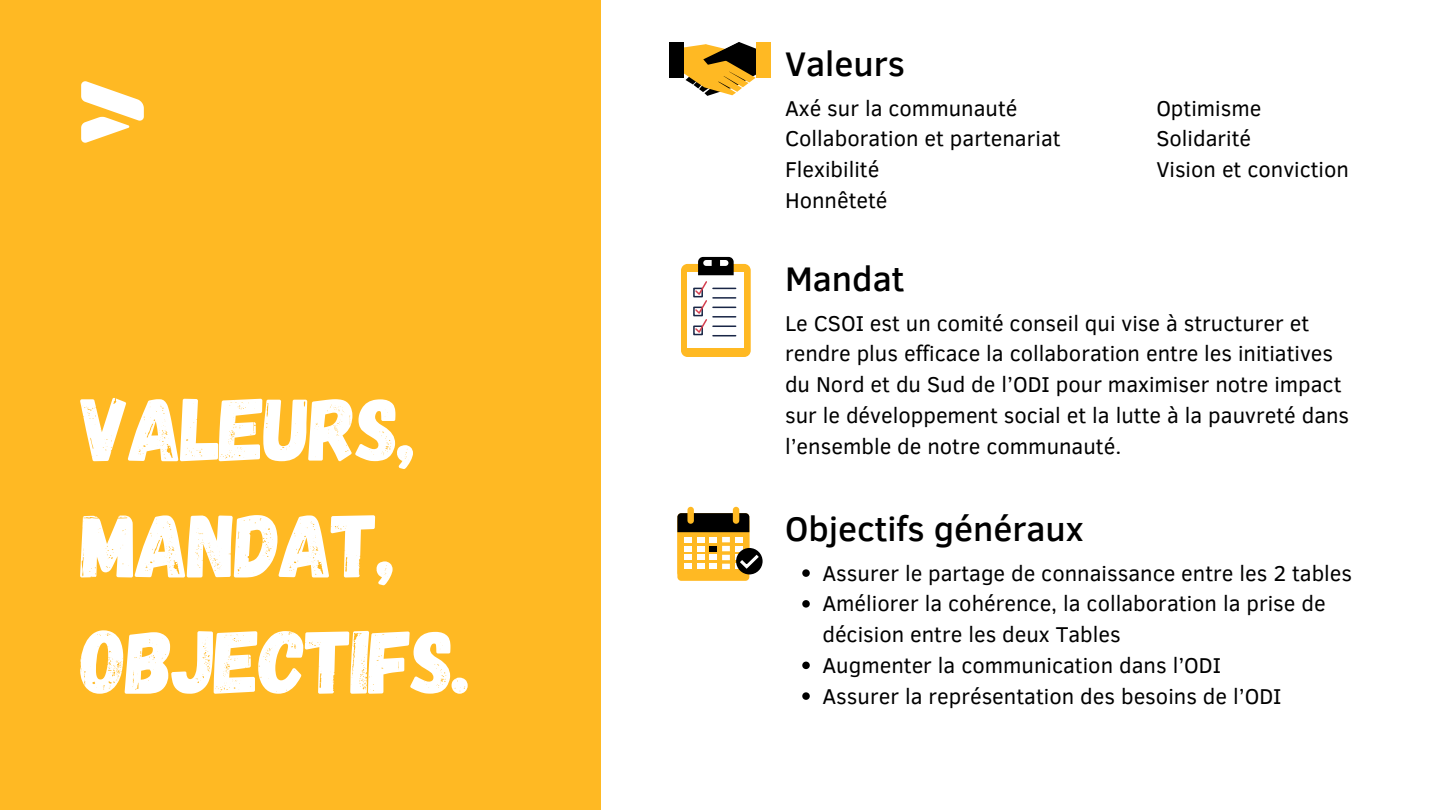
<style>
.page{position:relative;width:1440px;height:810px;background:#fff}
.page>*{position:absolute;margin:0;border:0;box-sizing:border-box;transform-origin:0 0}
.t1{font:89.6px/116.2px "Gagalin";letter-spacing:-.02em;color:#fff}
.t2{font:500 35px "Clear Sans";color:#000}
.t3{font:22px/30.8px "Clear Sans";color:#000}
</style>
<div class="page">
<svg style="left:802px;top:569px;width:8px;height:8px"></svg>
<svg style="left:802px;top:600px;width:8px;height:8px"></svg>
<svg style="left:802px;top:662px;width:8px;height:7px"></svg>
<svg style="left:802px;top:692px;width:8px;height:8px"></svg>
<div style="left:0;top:0;width:601px;height:810px;background:#ffb923"></div>
<svg style="left:81px;top:81px;width:63px;height:62px"></svg>
<div style="left:681px;top:264px;width:70px;height:93px;background:#ffb923;border-radius:6px"></div>
<div style="left:687px;top:273px;width:57px;height:75px;background:#fff"></div>
<div style="left:693px;top:288px;width:10px;height:9px;border:2px solid #192646"></div>
<div style="left:693px;top:307px;width:10px;height:9px;border:2px solid #192646"></div>
<div style="left:693px;top:326px;width:10px;height:9px;border:2px solid #192646"></div>
<svg style="left:694px;top:257px;width:42px;height:79px"></svg>
<div style="left:756px;top:42px;width:15px;height:36px;background:#ffb923"></div>
<div style="left:669px;top:42px;width:15px;height:36px;background:#000"></div>
<svg style="left:684px;top:42px;width:72px;height:54px"></svg>
<div style="left:677px;top:517px;width:72px;height:64px;background:#ffb923;border-radius:4px"></div>
<svg style="left:677px;top:513px;width:72px;height:19px"></svg>
<div style="left:684px;top:537px;width:8px;height:5px;background:#fff"></div>
<div style="left:697px;top:537px;width:8px;height:5px;background:#fff"></div>
<div style="left:709px;top:537px;width:8px;height:5px;background:#fff"></div>
<div style="left:722px;top:537px;width:8px;height:5px;background:#fff"></div>
<div style="left:735px;top:537px;width:8px;height:5px;background:#fff"></div>
<div style="left:684px;top:546px;width:8px;height:5px;background:#fff"></div>
<div style="left:697px;top:546px;width:8px;height:5px;background:#fff"></div>
<div style="left:709px;top:546px;width:8px;height:5px;background:#000"></div>
<div style="left:722px;top:546px;width:8px;height:5px;background:#fff"></div>
<div style="left:735px;top:546px;width:8px;height:5px;background:#fff"></div>
<div style="left:684px;top:555px;width:8px;height:5px;background:#fff"></div>
<div style="left:697px;top:555px;width:8px;height:5px;background:#fff"></div>
<div style="left:709px;top:555px;width:8px;height:5px;background:#fff"></div>
<div style="left:722px;top:555px;width:8px;height:5px;background:#fff"></div>
<div style="left:735px;top:555px;width:8px;height:5px;background:#f3f3f3"></div>
<div style="left:684px;top:564px;width:8px;height:5px;background:#fff"></div>
<div style="left:697px;top:564px;width:8px;height:5px;background:#fff"></div>
<div style="left:709px;top:564px;width:8px;height:5px;background:#fff"></div>
<div style="left:722px;top:564px;width:8px;height:5px;background:#fff"></div>
<div style="left:687px;top:507px;width:7px;height:17px;background:#ffb923;border-radius:3px"></div>
<div style="left:733px;top:507px;width:6px;height:17px;background:#ffb923;border-radius:3px"></div>
<div style="left:736px;top:548px;width:27px;height:26px;background:#000;border-radius:50%"></div>
<svg style="left:737px;top:551px;width:25px;height:20px"></svg>
<p class="t1" style="left:81px;top:367px;width:392px">VALEURS,<br>MANDAT,<br>OBJECTIFS.</p>
<p class="t2" style="left:785px;top:38px;width:122px">Valeurs</p>
<p class="t3" style="left:785px;top:91px;width:234px">Axé sur la communauté</p>
<p class="t3" style="left:785px;top:122px;width:277px">Collaboration et partenariat</p>
<p class="t3" style="left:785px;top:153px;width:96px">Flexibilité</p>
<p class="t3" style="left:785px;top:184px;width:104px">Honnêteté</p>
<p class="t3" style="left:1156px;top:91px;width:107px">Optimisme</p>
<p class="t3" style="left:1156px;top:122px;width:96px">Solidarité</p>
<p class="t3" style="left:1156px;top:153px;width:194px">Vision et conviction</p>
<p class="t2" style="left:785px;top:253px;width:121px">Mandat</p>
<p class="t3" style="left:785px;top:306px;width:566px">Le CSOI est un comité conseil qui vise à structurer et rendre plus efficace la collaboration entre les initiatives du Nord et du Sud de l’ODI pour maximiser notre impact sur le développement social et la lutte à la pauvreté dans l’ensemble de notre communauté.</p>
<p class="t2" style="left:785px;top:503px;width:300px">Objectifs généraux</p>
<p class="t3" style="left:822px;top:556px;width:531px">Assurer le partage de connaissance entre les 2 tables</p>
<p class="t3" style="left:822px;top:587px;width:505px">Améliorer la cohérence, la collaboration la prise de décision entre les deux Tables</p>
<p class="t3" style="left:822px;top:649px;width:400px">Augmenter la communication dans l’ODI</p>
<p class="t3" style="left:822px;top:679px;width:461px">Assurer la représentation des besoins de l’ODI</p>
</div>
